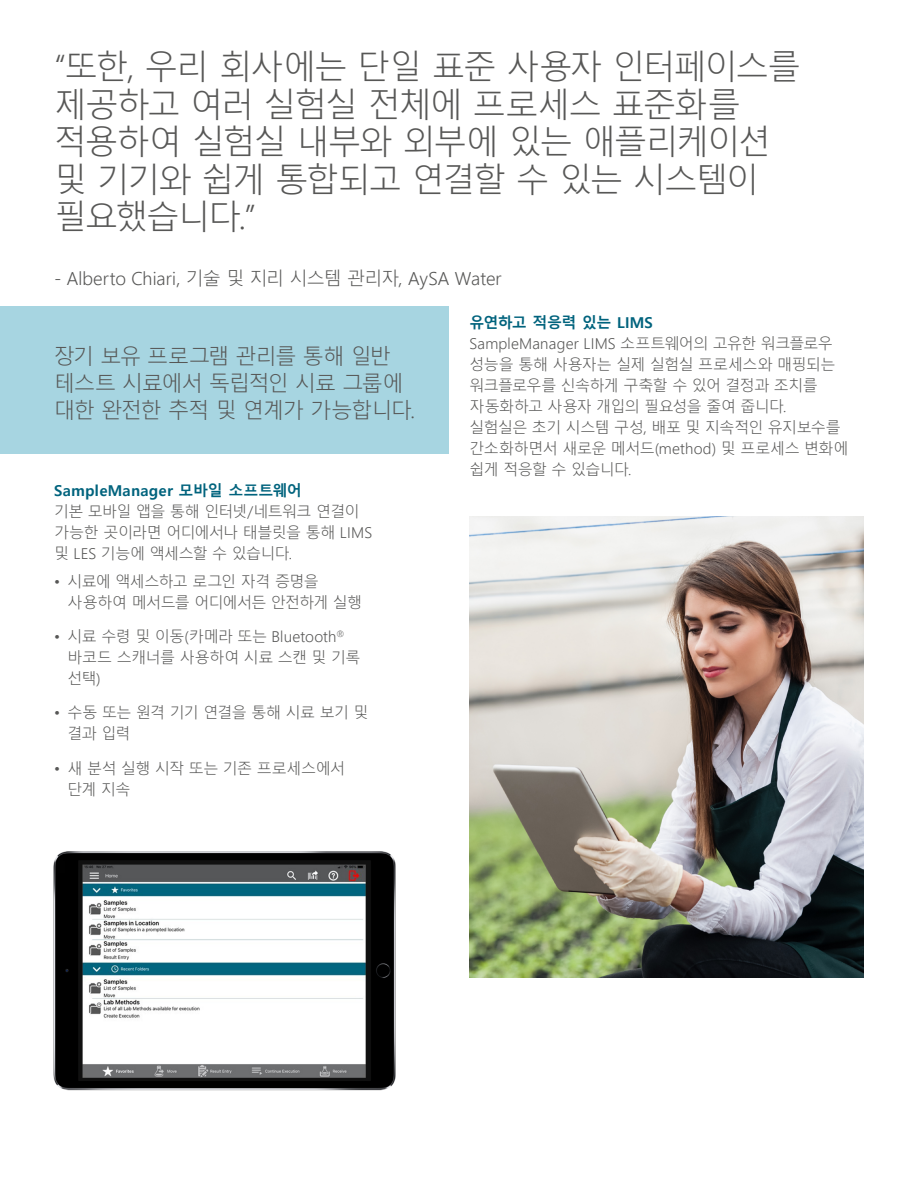
<style>
.page{position:relative;width:918px;height:1188px;background:#fff}
.page>*{position:absolute;margin:0;border:0;box-sizing:border-box;transform-origin:0 0}
.t1{font:300 33px/37.5px "Malgun Gothic";letter-spacing:-.055em;color:#575756}
.t2{font:300 21px/27px "Malgun Gothic";letter-spacing:-.05em;color:#575756}
.t3{font:300 18px "Malgun Gothic";letter-spacing:-.005em;color:#575756}
.t4{font:300 15px/21px "Malgun Gothic";letter-spacing:-.035em;color:#575756}
.t5{font:300 15px/21px "Malgun Gothic";letter-spacing:-.015em;color:#575756}
.t6{font:700 15px "Malgun Gothic";letter-spacing:.01em;color:#00637d}
.t7{font:700 15px "Malgun Gothic";letter-spacing:-.035em;color:#00637d}
</style>
<div class="page">
<img style="left:53px;top:851px;width:343px;height:240px">
<div style="left:0;top:306px;width:448px;height:148px;background:#a7d5e1"></div>
<img style="left:470px;top:516px;width:394px;height:462px">
<h1 class="t1" style="left:54px;top:49px;width:748px">“또한, 우리 회사에는 단일 표준 사용자 인터페이스를 제공하고 여러 실험실 전체에 프로세스 표준화를 적용하여 실험실 내부와 외부에 있는 애플리케이션 및 기기와 쉽게 통합되고 연결할 수 있는 시스템이 필요했습니다.”</h1>
<p class="t3" style="left:54px;top:268px;width:449px">- Alberto Chiari, 기술 및 지리 시스템 관리자, AySA Water</p>
<h2 class="t2" style="left:54px;top:343px;width:363px">장기 보유 프로그램 관리를 통해 일반 테스트 시료에서 독립적인 시료 그룹에 대한 완전한 추적 및 연계가 가능합니다.</h2>
<p class="t6" style="left:54px;top:482px;width:249px">SampleManager 모바일 소프트웨어</p>
<p class="t4" style="left:54px;top:501px;width:320px">기본 모바일 앱을 통해 인터넷/네트워크 연결이 가능한 곳이라면 어디에서나 태블릿을 통해 LIMS 및 LES 기능에 액세스할 수 있습니다.</p>
<p class="t4" style="left:68px;top:571px;width:296px;text-indent:-14px">• 시료에 액세스하고 로그인 자격 증명을 사용하여 메서드를 어디에서든 안전하게 실행</p>
<p class="t5" style="left:68px;top:626px;width:294px;text-indent:-14px">• 시료 수령 및 이동(카메라 또는 Bluetooth<sup>® </sup>바코드 스캐너를 사용하여 시료 스캔 및 기록 선택)</p>
<p class="t4" style="left:68px;top:703px;width:303px;text-indent:-13px">• 수동 또는 원격 기기 연결을 통해 시료 보기 및 결과 입력</p>
<p class="t4" style="left:68px;top:758px;width:279px;text-indent:-13px">• 새 분석 실행 시작 또는 기존 프로세스에서 단계 지속</p>
<p class="t7" style="left:470px;top:314px;width:185px">유연하고 적응력 있는 LIMS</p>
<p class="t4" style="left:470px;top:333px;width:381px">SampleManager LIMS 소프트웨어의 고유한 워크플로우 성능을 통해 사용자는 실제 실험실 프로세스와 매핑되는 워크플로우를 신속하게 구축할 수 있어 결정과 조치를 자동화하고 사용자 개입의 필요성을 줄여 줍니다.<br>실험실은 초기 시스템 구성, 배포 및 지속적인 유지보수를 간소화하면서 새로운 메서드(method) 및 프로세스 변화에 쉽게 적응할 수 있습니다.</p>
</div>
